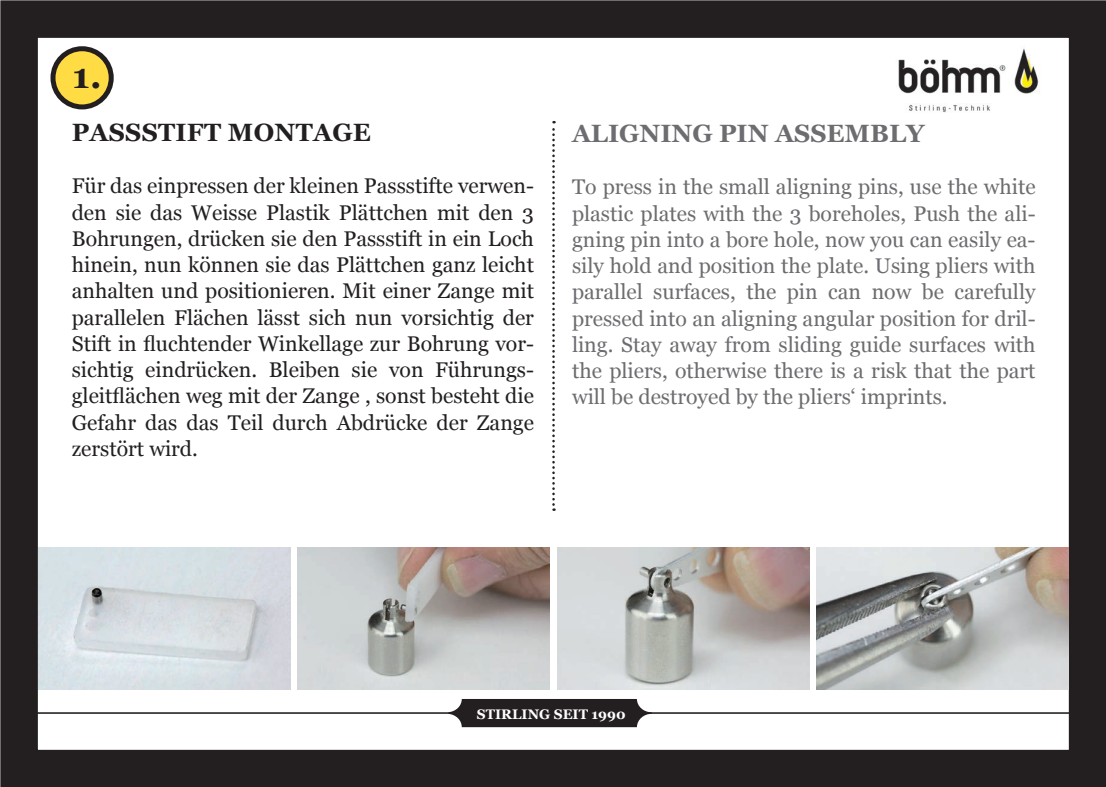
<style>
.page{position:relative;width:1106px;height:787px;background:#fff}
.page>*{position:absolute;margin:0;border:0;box-sizing:border-box;transform-origin:0 0}
.t1{font:700 35px "Georgia";color:#231f20}
.t2{font:700 25px "Georgia";color:#6c6d70}
.t3{font:700 25px "Georgia";letter-spacing:.01em;color:#231f20}
.t4{font:21.25px/26.2px "Georgia";color:#231f20;text-align:justify}
.t5{font:21.25px/26.2px "Georgia";color:#6c6d70;text-align:justify}
.t6{font:700 13.75px "Georgia";color:#fff}
</style>
<div class="page">
<hr style="left:25px;top:712px;width:1058px;height:1px;background:#231f20">
<div style="left:448px;top:699px;width:203px;height:28px;background:#231f20;border-radius:14px"></div>
<div style="left:0;top:0;width:1106px;height:787px;border:38px solid #231f20"></div>
<img style="left:898px;top:48px;width:141px;height:65px">
<svg style="left:552px;top:121px;width:3px;height:390px"></svg>
<div style="left:53px;top:49px;width:58px;height:58px;background:#ffdc43;border-radius:50%"></div>
<div style="left:50px;top:46px;width:64px;height:63px;border:5px solid #231f20;border-radius:50%"></div>
<img style="left:38px;top:548px;width:252px;height:141px">
<img style="left:297px;top:548px;width:253px;height:141px">
<img style="left:557px;top:548px;width:252px;height:141px">
<img style="left:816px;top:548px;width:252px;height:141px">
<h1 class="t1" style="left:72px;top:53px;width:30px">1.</h1>
<p class="t3" style="left:72px;top:116px;width:300px">PASSSTIFT MONTAGE</p>
<p class="t4" style="left:72px;top:173px;width:464px">Für das einpressen der kleinen Passstifte verwen&shy;den sie das Weisse Plastik Plättchen mit den 3<br>Bohrungen, drücken sie den Passstift in ein Loch hinein, nun können sie das Plättchen ganz leicht anhalten und positionieren. Mit einer Zange mit parallelen Flächen lässt sich nun vorsichtig der Stift in fluchtender Winkellage zur Bohrung vor&shy;sichtig eindrücken. Bleiben sie von Führungs&shy;gleitflächen weg mit der Zange , sonst besteht die Gefahr das das Teil durch Abdrücke der Zange zerstört wird.</p>
<p class="t2" style="left:572px;top:117px;width:354px">ALIGNING PIN ASSEMBLY</p>
<p class="t5" style="left:572px;top:174px;width:465px">To press in the small aligning pins, use the white plastic plates with the 3 boreholes, Push the ali&shy;gning pin into a bore hole, now you can easily ea&shy;sily hold and position the plate. Using pliers with parallel surfaces, the pin can now be carefully pressed into an aligning angular position for dril&shy;ling. Stay away from sliding guide surfaces with the pliers, otherwise there is a risk that the part will be destroyed by the pliers‘ imprints.</p>
<p class="t6" style="left:477px;top:705px;width:150px">STIRLING SEIT 1990</p>
</div>
